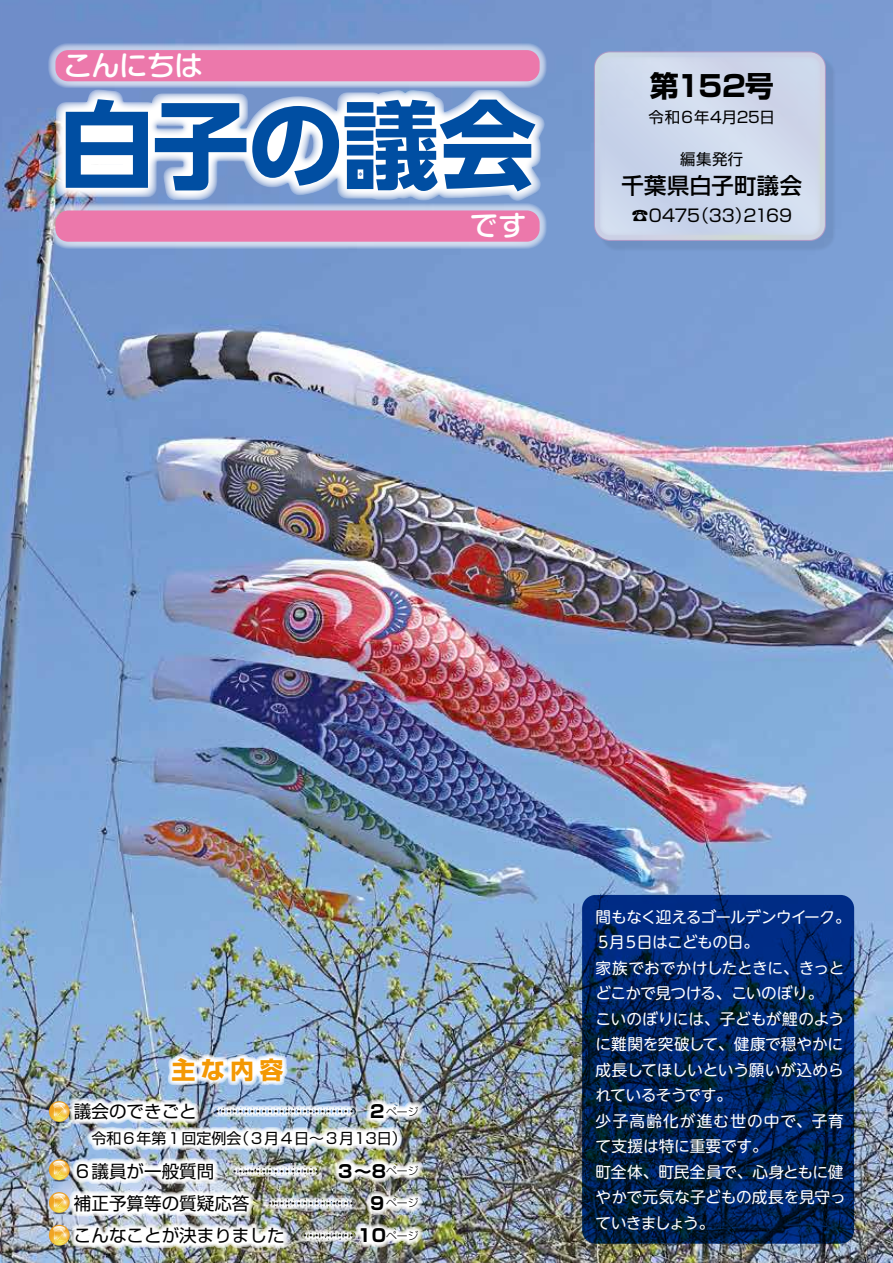
<style>
.page{position:relative;width:893px;height:1263px;background:#fff}
.page>*{position:absolute;margin:0;border:0;box-sizing:border-box;transform-origin:0 0}
.t1{font:700 95.25px "UD Shin Go Pro";letter-spacing:-.02em;color:#004ea2}
.t2{font:700 29.1px "Shin Go Pro";color:#000}
.t3{font:500 27.9px "Shin M Go Pro";letter-spacing:-.025em;color:#fff}
.t4{font:700 24px "Shin Go Pro";color:#f39804}
.t5{font:500 22.2px "Shin Go Pro";letter-spacing:.01em;color:#000}
.t6{font:17.55px "Shin Go Pro";color:#000}
.t7{font:700 17.55px "Shin Go Pro";color:#000}
.t8{font:17.1px "Shin Go Pro";letter-spacing:-.005em;color:#000}
.t9{font:15.6px/25.5px "UD Shin M Go Pr 6 N";letter-spacing:-.015em;color:#fff}
.t10{font:15.45px "Shin Go Pro";letter-spacing:-.005em;color:#000}
.t11{font:15px "Shin Go Pro";color:#000}
.t12{font:300 10.8px "Shin Go Pro";color:#000}
.s1{font-weight:700}
</style>
<div class="page">
<img style="left:0;top:0;width:893px;height:1263px">
<svg style="left:582px;top:895px;width:272px;height:349px;background:#00235c"></svg>
<img style="left:598px;top:56px;width:240px;height:196px">
<svg style="left:595px;top:52px;width:230px;height:188px;background:#ccd7eb"></svg>
<div style="left:48px;top:43px;width:499px;height:46px;border:15px solid #fff;border-radius:13px"></div>
<div style="left:55px;top:50px;width:485px;height:31px;background:#ec78ab;border-radius:13px"></div>
<div style="left:48px;top:203px;width:499px;height:46px;border:15px solid #fff;border-radius:13px"></div>
<div style="left:55px;top:210px;width:485px;height:32px;background:#ec78ab;border-radius:13px"></div>
<svg style="left:49px;top:88px;width:497px;height:129px"></svg>
<svg style="left:167px;top:1053px;width:121px;height:35px"></svg>
<img style="left:49px;top:1097px;width:375px;height:154px">
<h3 class="t3" style="left:63px;top:43px;width:141px">こんにちは</h3>
<h1 class="t1" style="left:58px;top:68px;width:479px">白子の議会</h1>
<h3 class="t3" style="left:470px;top:203px;width:58px">です</h3>
<h2 class="t2" style="left:650px;top:63px;width:31px">第</h2>
<p class="t10" style="left:649px;top:104px;width:128px">令和６年4月25日</p>
<p class="t10" style="left:680px;top:147px;width:65px">編集発行</p>
<h3 class="t5" style="left:621px;top:168px;width:182px">千葉県白子町議会</h3>
<p class="t8" style="left:743px;top:202px;width:50px">2169</p>
<h2 class="t2" style="left:674px;top:63px;width:101px">１５2号</h2>
<p class="t8" style="left:692px;top:202px;width:62px">)33(</p>
<p class="t8" style="left:631px;top:202px;width:70px">☎0475</p>
<h3 class="t4" style="left:172px;top:1050px;width:113px">主な内容</h3>
<p class="t6" style="left:74px;top:1097px;width:124px">議会のできごと</p>
<p class="t6" style="left:214px;top:1097px;width:142px">……………………</p>
<p class="t7" style="left:368px;top:1097px;width:19px">２</p>
<p class="t12" style="left:386px;top:1102px;width:34px">ページ</p>
<p class="t11" style="left:92px;top:1126px;width:152px">令和６年第１回定例会</p>
<p class="t11" style="left:234px;top:1126px;width:174px">（３月４日～３月13日(</p>
<p class="t6" style="left:74px;top:1156px;width:142px">６議員が一般質問</p>
<p class="t6" style="left:232px;top:1156px;width:89px">……………</p>
<p class="t7" style="left:337px;top:1157px;width:51px">３～8</p>
<p class="t12" style="left:386px;top:1162px;width:34px">ページ</p>
<p class="t6" style="left:74px;top:1189px;width:177px">補正予算等の質疑応答</p>
<p class="t6" style="left:267px;top:1189px;width:89px">……………</p>
<p class="t7" style="left:368px;top:1189px;width:19px">９</p>
<p class="t12" style="left:386px;top:1194px;width:34px">ページ</p>
<p class="t6" style="left:74px;top:1221px;width:212px">こんなことが決まりました</p>
<p class="t6" style="left:302px;top:1221px;width:85px">………<span class="s1">10</span></p>
<p class="t12" style="left:386px;top:1227px;width:34px">ページ</p>
<p class="t9" style="left:596px;top:903px;width:257px">間もなく迎えるゴールデンウイーク。<br>５月５日はこどもの日。<br>家族でおでかけしたときに、きっとどこかで見つける、こいのぼり。<br>こいのぼりには、子どもが鯉のように難関を突破して、健康で穏やかに成長してほしいという願いが込められているそうです。<br>少子高齢化が進む世の中で、子育て支援は特に重要です。<br>町全体、町民全員で、心身ともに健やかで元気な子どもの成長を見守っていきましょう。</p>
</div>
